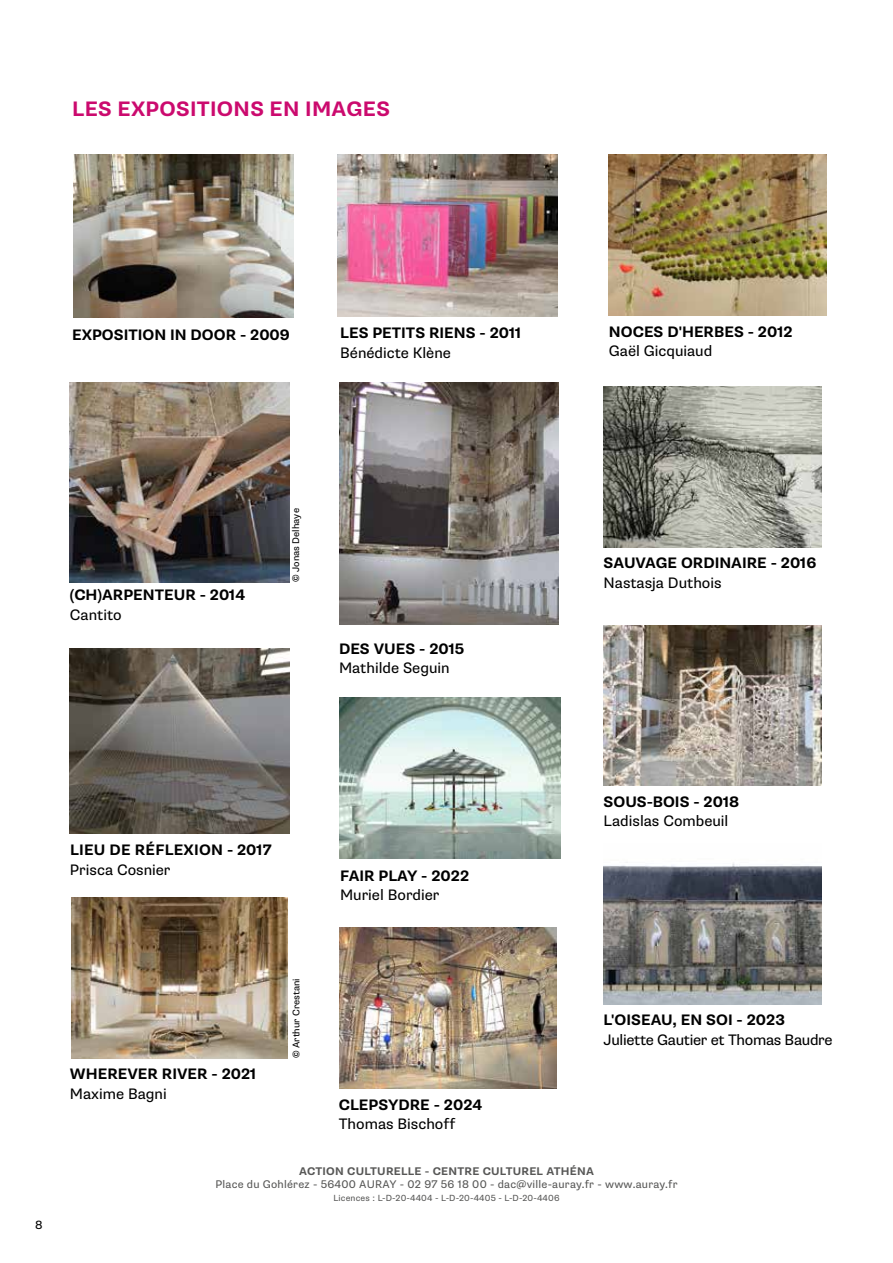
<style>
.page{position:relative;width:893px;height:1263px;background:#fff}
.page>*{position:absolute;margin:0;border:0;box-sizing:border-box;transform-origin:0 0}
.t1{font:700 21px "Supria Sans";letter-spacing:.015em;color:#cb0a6e}
.t2{font:700 15.3px "Supria Sans";color:#000}
.t3{font:15.3px "Supria Sans";color:#000}
.t4{font:15.3px "Supria Sans";letter-spacing:-.02em;color:#000}
.t5{font:12px "Supria Sans";color:#000}
.t6{font:11.1px "Supria Sans";letter-spacing:.02em;color:#575756}
.t7{font:700 11.1px "Supria Sans";letter-spacing:.02em;color:#575756}
.t8{font:9.75px "Supria Sans";color:#000}
.t9{font:8.85px "Supria Sans";letter-spacing:.02em;color:#575756}
</style>
<div class="page">
<img style="left:73px;top:155px;width:220px;height:162px">
<img style="left:338px;top:155px;width:220px;height:162px">
<img style="left:339px;top:382px;width:220px;height:243px">
<img style="left:609px;top:155px;width:217px;height:161px">
<img style="left:604px;top:386px;width:217px;height:161px">
<img style="left:70px;top:382px;width:220px;height:200px">
<img style="left:604px;top:625px;width:217px;height:161px">
<img style="left:604px;top:862px;width:217px;height:142px">
<img style="left:70px;top:648px;width:220px;height:186px">
<img style="left:340px;top:697px;width:220px;height:161px">
<img style="left:71px;top:897px;width:216px;height:161px">
<img style="left:340px;top:928px;width:216px;height:160px">
<h1 class="t1" style="left:72px;top:96px;width:319px">LES EXPOSITIONS EN IMAGES</h1>
<p class="t2" style="left:72px;top:326px;width:219px">EXPOSITION IN DOOR - 2009</p>
<p class="t2" style="left:340px;top:324px;width:183px">LES PETITS RIENS - 2011</p>
<p class="t3" style="left:340px;top:343px;width:112px">Bénédicte Klène</p>
<p class="t2" style="left:609px;top:322px;width:185px">NOCES D'HERBES - 2012</p>
<p class="t3" style="left:609px;top:342px;width:105px">Gaël Gicquiaud</p>
<p class="t2" style="left:70px;top:586px;width:177px">(CH)ARPENTEUR - 2014</p>
<p class="t3" style="left:70px;top:605px;width:53px">Cantito</p>
<p class="t8" style="left:290px;top:582px;width:75px;rotate:-90deg">© Jonas Delhaye</p>
<p class="t2" style="left:339px;top:639px;width:127px">DES VUES - 2015</p>
<p class="t3" style="left:339px;top:658px;width:112px">Mathilde Seguin</p>
<p class="t2" style="left:604px;top:554px;width:214px">SAUVAGE ORDINAIRE - 2016</p>
<p class="t3" style="left:604px;top:573px;width:119px">Nastasja Duthois</p>
<p class="t2" style="left:70px;top:840px;width:203px">LIEU DE RÉFLEXION - 2017</p>
<p class="t3" style="left:70px;top:860px;width:102px">Prisca Cosnier</p>
<p class="t2" style="left:340px;top:866px;width:131px">FAIR PLAY - 2022</p>
<p class="t3" style="left:340px;top:885px;width:101px">Muriel Bordier</p>
<p class="t2" style="left:604px;top:792px;width:137px">SOUS-BOIS - 2018</p>
<p class="t3" style="left:604px;top:812px;width:126px">Ladislas Combeuil</p>
<p class="t5" style="left:35px;top:1218px;width:9px">8</p>
<p class="t2" style="left:70px;top:1065px;width:188px">WHEREVER RIVER - 2021</p>
<p class="t3" style="left:70px;top:1084px;width:98px">Maxime Bagni</p>
<p class="t8" style="left:290px;top:1058px;width:81px;rotate:-90deg">© Arthur Crestani</p>
<p class="t2" style="left:339px;top:1095px;width:145px">CLEPSYDRE - 2024</p>
<p class="t3" style="left:339px;top:1114px;width:118px">Thomas Bischoff</p>
<p class="t2" style="left:604px;top:1011px;width:183px">L'OISEAU, EN SOI - 2023</p>
<p class="t4" style="left:604px;top:1030px;width:231px">Juliette Gautier et Thomas Baudre</p>
<p class="t7" style="left:299px;top:1164px;width:296px">ACTION CULTURELLE - CENTRE CULTUREL ATHÉNA</p>
<p class="t6" style="left:215px;top:1178px;width:464px">Place du Gohlérez - 56400 AURAY - 02 97 56 18 00 - dac@ville-auray.fr - www.auray.fr</p>
<p class="t9" style="left:333px;top:1193px;width:228px">Licences : L-D-20-4404 - L-D-20-4405 - L-D-20-4406</p>
</div>
